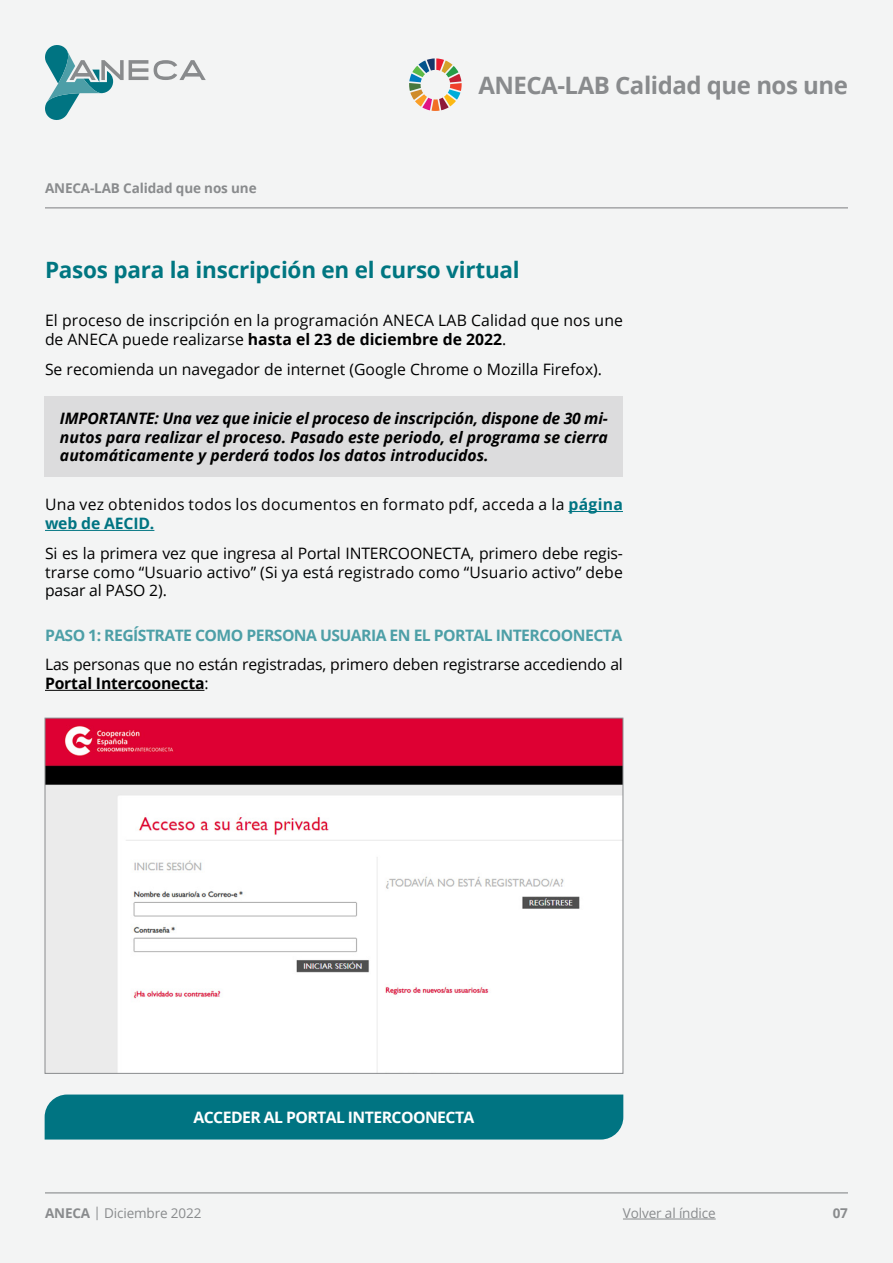
<style>
.page{position:relative;width:893px;height:1263px;background:#f3f4f4}
.page>*{position:absolute;margin:0;border:0;box-sizing:border-box;transform-origin:0 0}
.t1{font:700 24px "Open Sans";letter-spacing:-.02em;color:#898b8d}
.t2{font:700 22.5px "Open Sans";letter-spacing:-.01em;color:#007681}
.t3{font:15.75px/18.9px "Open Sans";letter-spacing:.01em;color:#000}
.t4{font:italic 700 15.75px/18.9px "Open Sans";color:#000;text-align:justify}
.t5{font:15.75px/18.9px "Open Sans";letter-spacing:-.01em;color:#000}
.t6{font:700 15.75px "Open Sans";letter-spacing:-.035em;color:#4d9fa7}
.t7{font:700 15.75px "Open Sans";letter-spacing:-.035em;color:#fff}
.t8{font:13.5px "Open Sans";letter-spacing:-.01em;color:#898b8d}
.t9{font:700 13.5px "Open Sans";letter-spacing:-.01em;color:#898b8d}
.s1{font-weight:700}
.s2{font-weight:700;color:#007482}
</style>
<div class="page">
<svg style="left:154px;top:60px;width:52px;height:20px"></svg>
<svg style="left:45px;top:45px;width:103px;height:75px"></svg>
<hr style="left:45px;top:1192px;width:803px;height:1px;background:#898b8d">
<hr style="left:45px;top:207px;width:803px;height:1px;background:#898b8d">
<hr style="left:623px;top:1219px;width:93px;height:1px;background:#898b8d">
<svg style="left:409px;top:58px;width:53px;height:53px"></svg>
<div style="left:45px;top:397px;width:578px;height:80px;background:#dcdcdd"></div>
<hr style="left:568px;top:511px;width:55px;height:1px;background:#007482">
<hr style="left:45px;top:530px;width:109px;height:1px;background:#007482">
<hr style="left:45px;top:690px;width:159px;height:1px;background:#000">
<img style="left:47px;top:720px;width:574px;height:352px">
<div style="left:45px;top:1094px;width:578px;height:45px;background:#007482"></div>
<p class="t9" style="left:45px;top:179px;width:213px">ANECA-LAB Calidad que nos une</p>
<h1 class="t1" style="left:478px;top:68px;width:371px">ANECA-LAB Calidad que nos une</h1>
<h2 class="t2" style="left:45px;top:253px;width:476px">Pasos para la inscripción en el curso virtual</h2>
<p class="t3" style="left:45px;top:311px;width:579px">El proceso de inscripción en la programación ANECA LAB Calidad que nos une de ANECA puede realizarse <span class="s1">hasta el 23 de diciembre de 2022</span>.</p>
<p class="t3" style="left:45px;top:359px;width:559px">Se recomienda un navegador de internet (Google Chrome o Mozilla Firefox).</p>
<p class="t4" style="left:60px;top:408px;width:549px">IMPORTANTE: Una vez que inicie el proceso de inscripción, dispone de 30 mi&shy;nutos para realizar el proceso. Pasado este periodo, el programa se cierra automáticamente y perderá todos los datos introducidos.</p>
<p class="t3" style="left:45px;top:495px;width:579px">Una vez obtenidos todos los documentos en formato pdf, acceda a la <span class="s2">página web de AECID.</span></p>
<p class="t3" style="left:45px;top:543px;width:579px;text-align:justify">Si es la primera vez que ingresa al Portal INTERCOONECTA, primero debe regis&shy;trarse como “Usuario activo” (Si ya está registrado como “Usuario activo” debe pasar al PASO 2).</p>
<p class="t6" style="left:45px;top:624px;width:579px">PASO 1: REGÍSTRATE COMO PERSONA USUARIA EN EL PORTAL INTERCOONECTA</p>
<p class="t5" style="left:45px;top:655px;width:579px">Las personas que no están registradas, primero deben registrarse accediendo al<br><span class="s1">Portal Intercoonecta</span>:</p>
<p class="t7" style="left:193px;top:1106px;width:282px">ACCEDER AL PORTAL INTERCOONECTA</p>
<p class="t8" style="left:45px;top:1204px;width:158px"><span class="s1">ANECA</span> | Diciembre 2022</p>
<p class="t9" style="left:833px;top:1203px;width:17px">07</p>
<p class="t8" style="left:623px;top:1204px;width:94px">Volver al índice</p>
</div>
